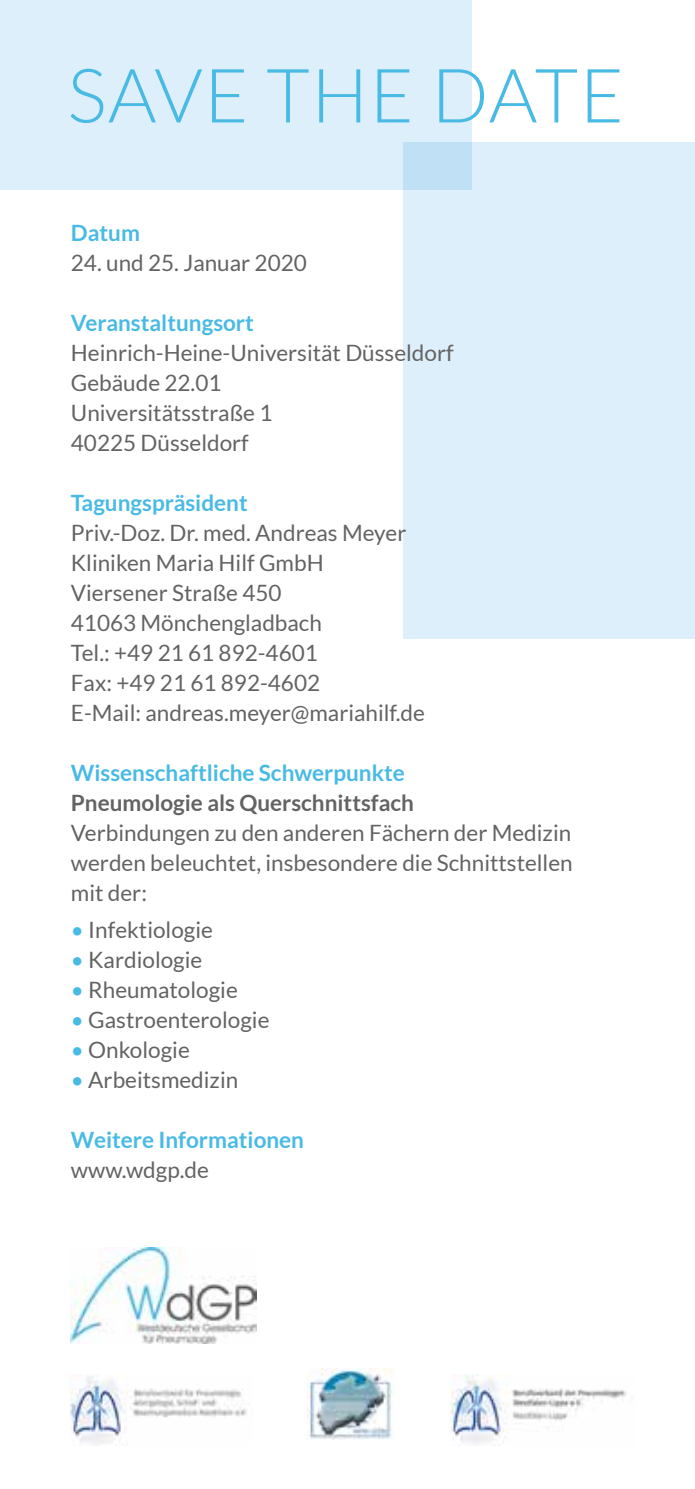
<style>
.page{position:relative;width:695px;height:1489px;background:#fff}
.page>*{position:absolute;margin:0;border:0;box-sizing:border-box;transform-origin:0 0}
.t1{font:300 75px "Lato";letter-spacing:.02em;color:#49bae4}
.t2{font:22.5px/30px "Lato";color:#646363}
.t3{font:700 22.5px "Lato";color:#49bae4}
.t4{font:700 22.5px "Lato";color:#646363}
.s1{color:#49bae4}
</style>
<div class="page">
<div style="left:0;top:0;width:471px;height:190px;background:#ddeffa"></div>
<div style="left:403px;top:142px;width:291px;height:496px;background:#ddeffa"></div>
<img style="left:71px;top:1374px;width:176px;height:71px">
<img style="left:450px;top:1374px;width:177px;height:70px">
<img style="left:71px;top:1247px;width:185px;height:96px">
<img style="left:307px;top:1368px;width:86px;height:70px">
<h1 class="t1" style="left:67px;top:55px;width:558px">SAVE THE DATE</h1>
<p class="t3" style="left:71px;top:219px;width:71px">Datum</p>
<p class="t2" style="left:71px;top:247px;width:237px">24. und 25. Januar 2020</p>
<p class="t3" style="left:71px;top:309px;width:184px">Veranstaltungsort</p>
<p class="t2" style="left:71px;top:337px;width:384px">Heinrich-Heine-Universität Düsseldorf<br>Gebäude 22.01<br>Universitätsstraße 1<br>40225 Düsseldorf</p>
<p class="t3" style="left:71px;top:489px;width:178px">Tagungspräsident</p>
<p class="t2" style="left:71px;top:517px;width:355px">Priv.-Doz. Dr. med. Andreas Meyer<br>Kliniken Maria Hilf GmbH<br>Viersener Straße 450<br>41063 Mönchengladbach<br>Tel.: +49 21 61 892-4601<br>Fax: +49 21 61 892-4602<br>E-Mail: andreas.meyer@mariahilf.de</p>
<p class="t3" style="left:71px;top:759px;width:335px">Wissenschaftliche Schwerpunkte</p>
<p class="t4" style="left:71px;top:789px;width:344px">Pneumologie als Querschnittsfach</p>
<p class="t2" style="left:71px;top:817px;width:503px;text-align:justify">Verbindungen zu den anderen Fächern der Medizin werden beleuchtet, insbesondere die Schnittstellen mit der:</p>
<p class="t2" style="left:71px;top:914px;width:143px"><span class="s1">•</span> Infektiologie</p>
<p class="t2" style="left:71px;top:944px;width:133px"><span class="s1">•</span> Kardiologie</p>
<p class="t2" style="left:71px;top:974px;width:168px"><span class="s1">•</span> Rheumatologie</p>
<p class="t2" style="left:71px;top:1004px;width:200px"><span class="s1">•</span> Gastroenterologie</p>
<p class="t2" style="left:71px;top:1034px;width:120px"><span class="s1">•</span> Onkologie</p>
<p class="t2" style="left:71px;top:1064px;width:169px"><span class="s1">•</span> Arbeitsmedizin</p>
<p class="t3" style="left:71px;top:1126px;width:235px">Weitere Informationen</p>
<p class="t2" style="left:71px;top:1154px;width:139px">www.wdgp.de</p>
</div>
